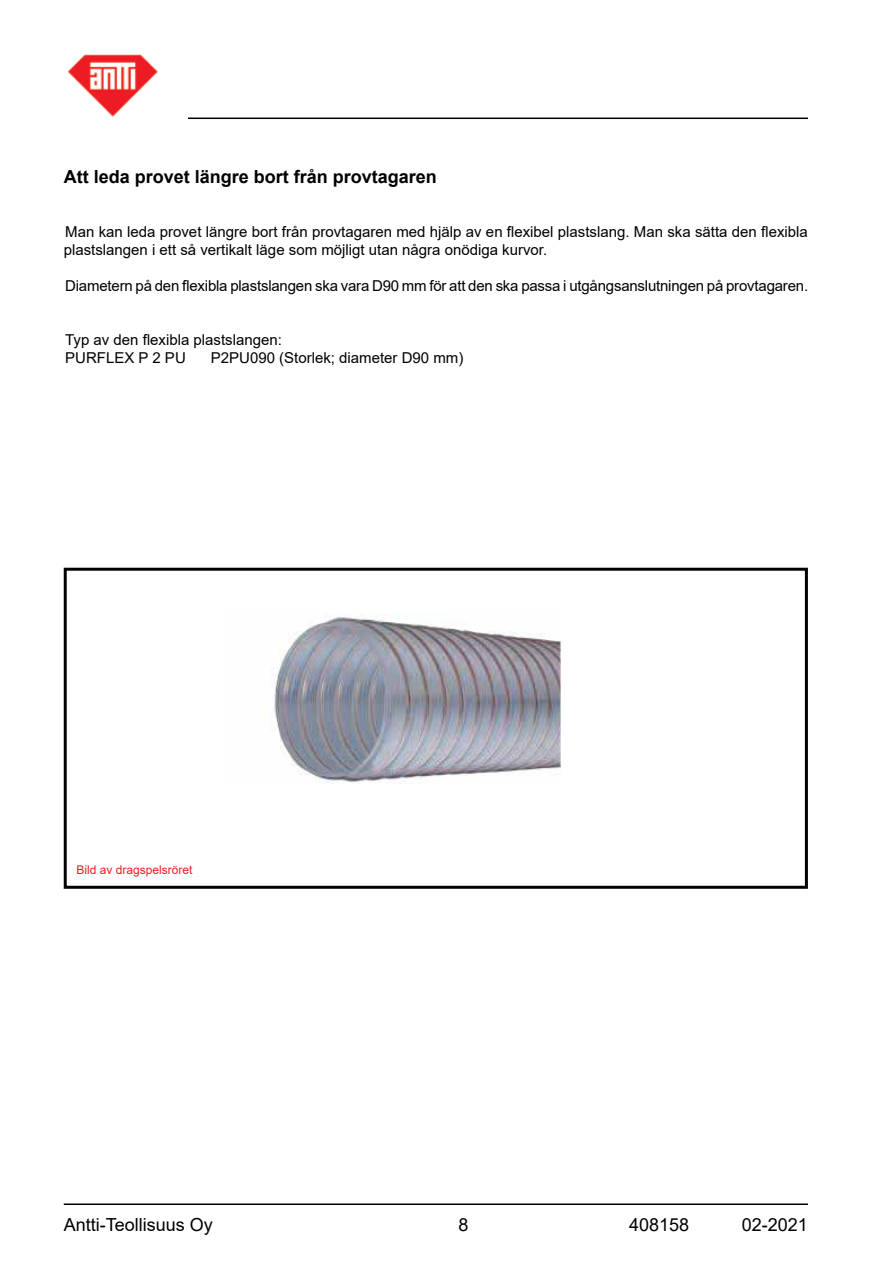
<style>
.page{position:relative;width:893px;height:1263px;background:#fff}
.page>*{position:absolute;margin:0;border:0;box-sizing:border-box;transform-origin:0 0}
.t1{font:700 18px "Arial";color:#000}
.t2{font:18px "Arial";color:#000}
.t3{font:15px/18px "Arial";color:#000}
.t4{font:12px "Arial";color:#ed1c24}
</style>
<div class="page">
<hr style="left:188px;top:118px;width:620px;height:1px;background:#000">
<hr style="left:64px;top:1203px;width:744px;height:2px;background:#000">
<img style="left:67px;top:54px;width:91px;height:63px">
<div style="left:64px;top:568px;width:744px;height:321px;border:3px solid #000"></div>
<img style="left:274px;top:614px;width:287px;height:169px">
<p class="t1" style="left:64px;top:164px;width:375px">Att leda provet längre bort från provtagaren</p>
<p class="t3" style="left:64px;top:223px;width:746px">Man kan leda provet längre bort från provtagaren med hjälp av en flexibel plastslang. Man ska sätta den flexibla plastslangen i ett så vertikalt läge som möjligt utan några onödiga kurvor.</p>
<p class="t3" style="left:65px;top:277px;width:744px">Diametern på den flexibla plastslangen ska vara D90 mm för att den ska passa i utgångsanslutningen på provtagaren.</p>
<p class="t3" style="left:65px;top:331px;width:218px">Typ av den flexibla plastslangen:<br>PURFLEX P 2 PU</p>
<p class="t3" style="left:211px;top:349px;width:254px">P2PU090 (Storlek; diameter D90 mm)</p>
<p class="t4" style="left:76px;top:862px;width:118px">Bild av dragspelsröret</p>
<p class="t2" style="left:64px;top:1212px;width:151px">Antti-Teollisuus Oy</p>
<p class="t2" style="left:458px;top:1212px;width:12px">8</p>
<p class="t2" style="left:629px;top:1212px;width:62px">408158</p>
<p class="t2" style="left:742px;top:1212px;width:68px">02-2021</p>
</div>
